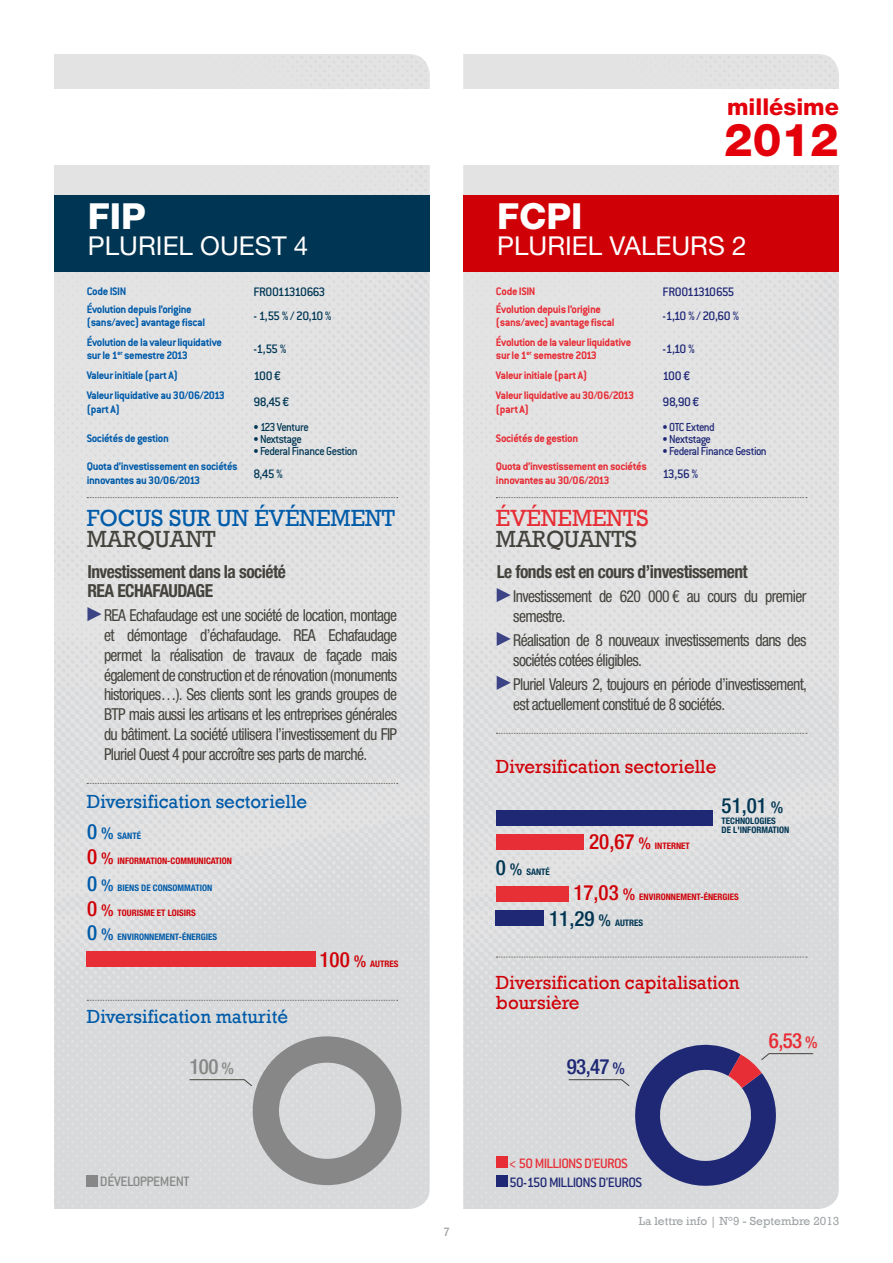
<style>
.page{position:relative;width:893px;height:1263px;background:#fff}
.page>*{position:absolute;margin:0;border:0;box-sizing:border-box;transform-origin:0 0}
.t1{font:800 45.45px "Helvetica Neue LT";color:#e3000b}
.t2{font:800 36px "Helvetica Neue LT";color:#fff}
.t3{font:26.1px "Helvetica Neue LT";color:#fff}
.t4{font:24px "Rockwell";color:#005ba9;scale:.96 1}
.t5{font:24px "Rockwell";color:#44423c;scale:.96 1}
.t6{font:24px "Rockwell";color:#e72d35;scale:.96 1}
.t7{font:800 23.25px "Helvetica Neue LT";color:#e3000b}
.t8{font:500 condensed 21px "Helvetica Neue LT";color:#1f2875}
.t9{font:500 condensed 21px "Helvetica Neue LT";color:#003653}
.t10{font:500 condensed 21px "Helvetica Neue LT";color:#e72d35}
.t11{font:500 condensed 21px "Helvetica Neue LT";color:#868786}
.t12{font:19.5px/20.4px "Rockwell";color:#d00007;scale:.96 1}
.t13{font:19.5px "Rockwell";color:#005ba9;scale:.96 1}
.t14{font:700 condensed 18px/19px "Helvetica Neue LT";letter-spacing:-.03em;color:#44423c}
.t15{font:condensed 16.5px/19.8px "Helvetica Neue LT";letter-spacing:-.04em;color:#44423c;scale:.95 1}
.t16{font:500 15px "Conduit ITC";letter-spacing:-.045em;color:#1f2875}
.t17{font:500 15px "Conduit ITC";letter-spacing:-.045em;color:#e72d35}
.t18{font:500 15px "Conduit ITC";letter-spacing:-.03em;color:#868786}
.t19{font:500 13.5px "Conduit ITC";letter-spacing:-.075em;color:#003653}
.t20{font:500 13.5px "Conduit ITC";letter-spacing:-.07em;color:#1f2875}
.t21{font:500 13.5px "Conduit ITC";letter-spacing:-.09em;color:#1f2875}
.t22{font:500 12.75px "Conduit ITC";letter-spacing:-.045em;color:#003653;scale:.93 1}
.t23{font:500 12.75px "Conduit ITC";letter-spacing:-.045em;color:#1f2875;scale:.93 1}
.t24{font:700 12px/13.5px "Conduit ITC";letter-spacing:-.03em;color:#005ba9}
.t25{font:700 12px/13.5px "Conduit ITC";letter-spacing:-.03em;color:#e72d35}
.t26{font:12px "Rockwell";color:#a0a5a7}
.t27{font:500 condensed 12px "Helvetica Neue LT";color:#a0a5a7}
.t28{font:700 condensed 9px "Helvetica Neue LT";color:#d00007}
.t29{font:700 condensed 9px "Helvetica Neue LT";color:#005ba9}
.t30{font:700 condensed 9px "Helvetica Neue LT";color:#003653}
.s1{font-weight:500;font-size:21px}
.s2{font-weight:500;font-size:16.5px}
.s3{font-size:16.5px}
</style>
<div class="page">
<img style="left:54px;top:54px;width:374px;height:1155px">
<div style="left:54px;top:89px;width:377px;height:76px;background:#fff"></div>
<svg style="left:87px;top:497px;width:311px;height:1px"></svg>
<svg style="left:87px;top:607px;width:15px;height:14px"></svg>
<div style="left:54px;top:195px;width:376px;height:76px;background:#003653"></div>
<svg style="left:87px;top:783px;width:311px;height:1px"></svg>
<svg style="left:87px;top:1000px;width:311px;height:1px"></svg>
<div style="left:87px;top:951px;width:229px;height:15px;background:#e72d35"></div>
<div style="left:87px;top:1175px;width:11px;height:11px;background:#868786"></div>
<svg style="left:189px;top:1036px;width:212px;height:149px;background:#bdbfbf"></svg>
<img style="left:463px;top:54px;width:375px;height:1155px">
<div style="left:463px;top:89px;width:377px;height:76px;background:#fff"></div>
<svg style="left:496px;top:497px;width:311px;height:1px"></svg>
<svg style="left:497px;top:588px;width:14px;height:14px"></svg>
<svg style="left:497px;top:632px;width:14px;height:14px"></svg>
<svg style="left:497px;top:676px;width:14px;height:14px"></svg>
<div style="left:463px;top:195px;width:376px;height:76px;background:#d00007"></div>
<svg style="left:496px;top:733px;width:311px;height:1px"></svg>
<svg style="left:496px;top:957px;width:311px;height:1px"></svg>
<div style="left:496px;top:1156px;width:11px;height:12px;background:#e72d35"></div>
<div style="left:496px;top:1175px;width:11px;height:12px;background:#1f2875"></div>
<svg style="left:568px;top:1004px;width:246px;height:191px;background:#b6b7c6"></svg>
<div style="left:496px;top:834px;width:88px;height:16px;background:#e72d35"></div>
<div style="left:496px;top:910px;width:48px;height:16px;background:#1f2875"></div>
<div style="left:496px;top:810px;width:217px;height:16px;background:#1f2875"></div>
<div style="left:496px;top:886px;width:72px;height:16px;background:#e73036"></div>
<h2 class="t2" style="left:88px;top:195px;width:59px">Fip</h2>
<h3 class="t3" style="left:88px;top:230px;width:222px">PLURI EL OUEST 4</h3>
<p class="t24" style="left:87px;top:284px;width:41px">Code ISIN</p>
<p class="t19" style="left:253px;top:284px;width:73px">FR0011310663</p>
<p class="t24" style="left:87px;top:302px;width:120px">Évolution depuis l’origine (sans/avec) avantage fiscal</p>
<p class="t19" style="left:253px;top:308px;width:80px">- 1,55 % / 20,10 %</p>
<p class="t24" style="left:87px;top:335px;width:137px">Évolution de la valeur liquidative sur le 1<sup>er</sup> semestre 2013</p>
<p class="t19" style="left:253px;top:341px;width:35px">-1,55%</p>
<p class="t24" style="left:87px;top:368px;width:93px">Valeur initiale (part A)</p>
<p class="t19" style="left:253px;top:368px;width:29px">100¤</p>
<p class="t24" style="left:87px;top:388px;width:140px">Valeur liquidative au 30/06/2013 (part A)</p>
<p class="t19" style="left:253px;top:395px;width:38px">98,45 ¤</p>
<p class="t24" style="left:87px;top:431px;width:84px">Sociétés de gestion</p>
<p class="t22" style="left:253px;top:419px;width:61px">• 123 Venture</p>
<p class="t22" style="left:253px;top:431px;width:54px">• Nextstage</p>
<p class="t22" style="left:253px;top:443px;width:113px">• Federal Finance Gestion</p>
<p class="t24" style="left:87px;top:460px;width:152px">Quota d’investissement en sociétés innovantes au 30/06/2013</p>
<p class="t19" style="left:253px;top:466px;width:31px">8,45 %</p>
<h3 class="t4" style="left:87px;top:504px;width:17px">focus</h3>
<h3 class="t4" style="left:169px;top:504px;width:16px">sur</h3>
<h3 class="t4" style="left:217px;top:504px;width:104px">un événement</h3>
<h3 class="t5" style="left:87px;top:525px;width:19px">mar</h3>
<h3 class="t5" style="left:137px;top:525px;width:36px">quant</h3>
<p class="t14" style="left:87px;top:562px;width:200px">INVESTISSEMENT DANS LA SOCIÉTÉ<br>REA ECHAFAUDAGE</p>
<p class="t15" style="left:104px;top:605px;width:310px;text-align:justify">REA Echafaudage est une société de location, montage et démontage d’échafaudage. REA Echafaudage permet la réalisation de travaux de façade mais également de construction et de rénovation (monuments historiques…). Ses clients sont les grands groupes de BTP mais aussi les artisans et les entreprises générales du bâtiment. La société utilisera l’investissement du FIP Pluriel Ouest 4 pour accroître ses parts de marché.</p>
<p class="t13" style="left:87px;top:791px;width:231px">Diversification sectorielle</p>
<p class="t29" style="left:87px;top:830px;width:56px"><span class="s1">0</span> <span class="s2">%</span> SANTÉ</p>
<p class="t29" style="left:87px;top:882px;width:88px"><span class="s1">0</span><span class="s2">%</span> BIENSDE CONSOMM</p>
<p class="t29" style="left:191px;top:882px;width:23px">ATION</p>
<p class="t29" style="left:87px;top:932px;width:131px"><span class="s1">0</span> <span class="s2">%</span> ENVIRONNEMENT-ÉNERGI ES</p>
<p class="t28" style="left:87px;top:855px;width:44px"><span class="s1">0</span> <span class="s2">%</span> INFORM</p>
<p class="t28" style="left:146px;top:855px;width:32px">ATION-COMMU</p>
<p class="t28" style="left:199px;top:855px;width:35px">NICATION</p>
<p class="t28" style="left:87px;top:907px;width:41px"><span class="s1">0</span><span class="s2">%</span> TOURISM</p>
<p class="t28" style="left:150px;top:907px;width:23px">E ET LOISIRS</p>
<p class="t13" style="left:87px;top:1006px;width:211px">Diversification maturité</p>
<p class="t11" style="left:190px;top:1053px;width:46px">100 <span class="s3">%</span></p>
<p class="t28" style="left:320px;top:958px;width:80px"><span class="s1">100</span> <span class="s2">%</span> AUTRES</p>
<p class="t18" style="left:100px;top:1173px;width:90px">Développement</p>
<p class="t27" style="left:444px;top:1225px;width:7px">7</p>
<h3 class="t7" style="left:727px;top:93px;width:113px">millésime</h3>
<h1 class="t1" style="left:724px;top:113px;width:116px">2012</h1>
<h2 class="t2" style="left:497px;top:195px;width:87px">FCpI</h2>
<h3 class="t3" style="left:497px;top:230px;width:161px">PLURI EL VALEUR</h3>
<h3 class="t3" style="left:708px;top:230px;width:40px">S 2</h3>
<p class="t25" style="left:496px;top:284px;width:41px">Code ISIN</p>
<p class="t21" style="left:663px;top:284px;width:73px">FR0011310655</p>
<p class="t25" style="left:496px;top:302px;width:120px">Évolution depuis l’origine (sans/avec) avantage fiscal</p>
<p class="t20" style="left:663px;top:308px;width:78px">-1,10 % / 20,60 %</p>
<p class="t25" style="left:496px;top:335px;width:137px">Évolution de la valeur liquidative sur le 1<sup>er</sup> semestre 2013</p>
<p class="t20" style="left:663px;top:341px;width:34px">-1,10 %</p>
<p class="t25" style="left:496px;top:368px;width:93px">Valeur initiale (part A)</p>
<p class="t20" style="left:663px;top:368px;width:29px">100¤</p>
<p class="t25" style="left:496px;top:388px;width:140px">Valeur liquidative au 30/06/2013 (part A)</p>
<p class="t20" style="left:663px;top:395px;width:38px">98,90€</p>
<p class="t25" style="left:496px;top:431px;width:84px">Sociétés de gestion</p>
<p class="t23" style="left:663px;top:419px;width:57px">• OTC Extend</p>
<p class="t23" style="left:663px;top:431px;width:54px">• Nextstage</p>
<p class="t23" style="left:663px;top:443px;width:113px">• Federal Finance Gestion</p>
<p class="t25" style="left:496px;top:460px;width:152px">Quota d’investissement en sociétés innovantes au 30/06/2013</p>
<p class="t20" style="left:663px;top:466px;width:37px">13,56%</p>
<h3 class="t6" style="left:496px;top:504px;width:64px">événements</h3>
<h3 class="t5" style="left:496px;top:525px;width:19px">mar</h3>
<h3 class="t5" style="left:546px;top:525px;width:35px">quants</h3>
<p class="t14" style="left:497px;top:562px;width:253px">LE FONDS EST EN COURS D’INVESTISSEMENT</p>
<p class="t15" style="left:513px;top:586px;width:310px">Investissement de 620 000 € au cours du premier semestre.</p>
<p class="t15" style="left:513px;top:630px;width:310px">Réalisation de 8 nouveaux investissements dans des sociétés cotées éligibles.</p>
<p class="t15" style="left:513px;top:674px;width:311px">Pluriel Valeurs 2, toujours en période d’investissement, est actuellement constitué de 8 sociétés.</p>
<p class="t12" style="left:496px;top:756px;width:231px">Diversification sectorielle</p>
<p class="t30" style="left:496px;top:866px;width:56px"><span class="s1">0</span> <span class="s2">%</span> SANTÉ</p>
<p class="t28" style="left:589px;top:840px;width:102px"><span class="s1">20,67</span> <span class="s2">%</span> INTERNET</p>
<p class="t9" style="left:722px;top:793px;width:63px">51,01 <span class="s3">%</span></p>
<p class="t30" style="left:722px;top:815px;width:29px">TECHNOLOGI</p>
<p class="t30" style="left:767px;top:815px;width:10px">ES</p>
<p class="t30" style="left:722px;top:824px;width:32px">DE L'INFORM</p>
<p class="t30" style="left:768px;top:824px;width:23px">ATION</p>
<p class="t28" style="left:573px;top:892px;width:166px"><span class="s1">17,03</span> <span class="s2">%</span> ENVIRONNEMENT-ÉNERGIES</p>
<p class="t30" style="left:549px;top:917px;width:95px"><span class="s1">11,29</span> <span class="s2">%</span> AUTRES</p>
<p class="t12" style="left:496px;top:972px;width:255px">Diversification capitalisation boursière</p>
<p class="t8" style="left:567px;top:1053px;width:60px">93,47 <span class="s3">%</span></p>
<p class="t10" style="left:769px;top:1028px;width:50px">6,53 <span class="s3">%</span></p>
<p class="t17" style="left:509px;top:1155px;width:120px">&lt; 50 millions d'euros</p>
<p class="t16" style="left:509px;top:1174px;width:134px">50-150 millions d'euros</p>
<p class="t26" style="left:639px;top:1213px;width:202px">La lettre info | N°9 - Septembre 2013</p>
</div>
